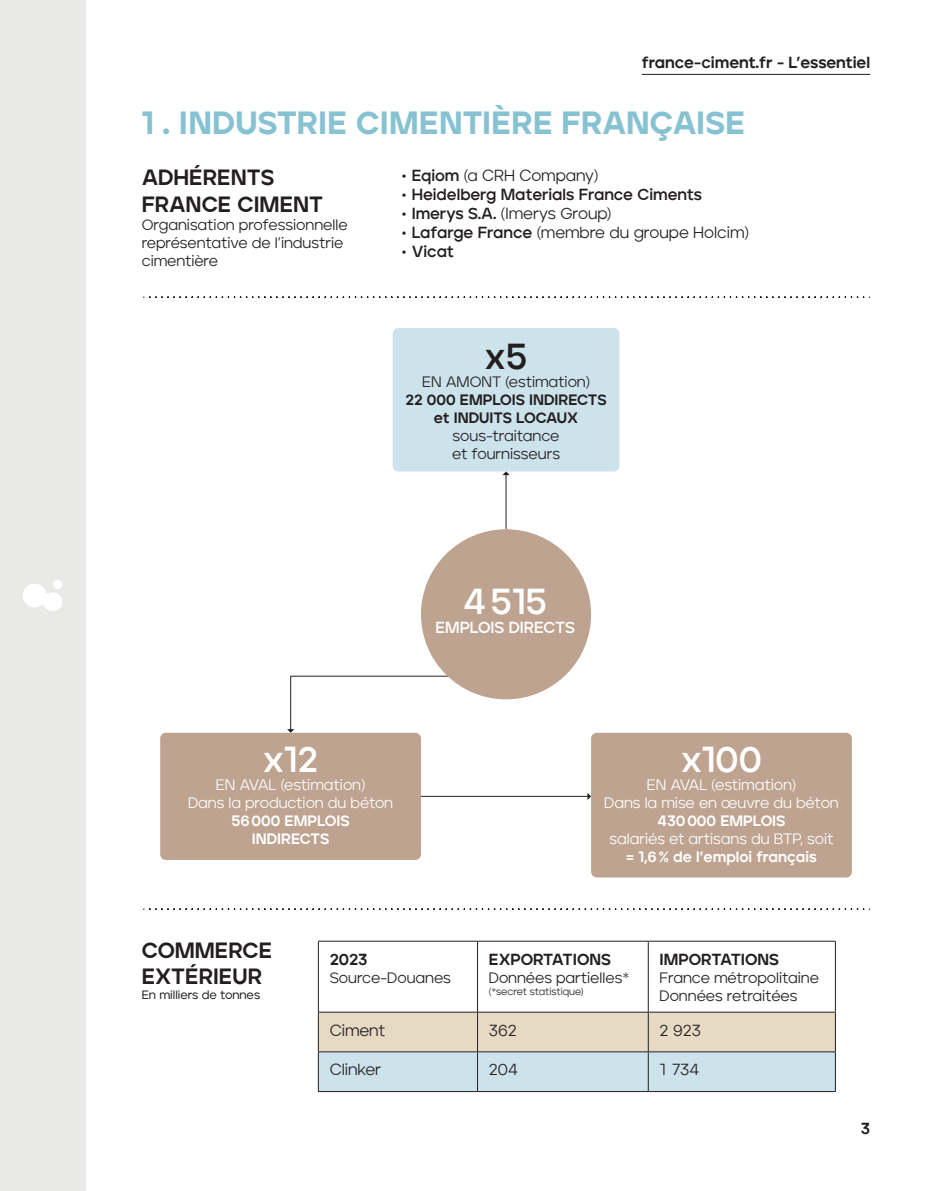
<style>
.page{position:relative;width:927px;height:1191px;background:#fff}
.page>*{position:absolute;margin:0;border:0;box-sizing:border-box;transform-origin:0 0}
.t1{font:700 36px "Jeko";color:#fff}
.t2{font:700 36px "Jeko";color:#231f20}
.t3{font:900 32px "Jeko";letter-spacing:.005em;color:#87c2d3}
.t4{font:800 22px/26.4px "Jeko";color:#231f20}
.t5{font:16px "Jeko";color:#231f20}
.t6{font:800 16px "Jeko";color:#231f20}
.t7{font:700 16px "Jeko";color:#231f20}
.t8{font:700 16px "Jeko";color:#fff}
.t9{font:15px/18px "Jeko";letter-spacing:-.005em;color:#231f20}
.t10{font:15px/18px "Jeko";color:#fff;text-align:center}
.t11{font:800 15px/18px "Jeko";color:#fff;text-align:center}
.t12{font:800 15px/18px "Jeko";color:#231f20;text-align:center}
.t13{font:500 12px "Jeko";color:#231f20}
.t14{font:10px "Jeko";color:#231f20}
.s1{font-weight:700}
</style>
<div class="page">
<hr style="left:642px;top:74px;width:228px;height:1px;background:#231f20">
<div style="left:0;top:0;width:85px;height:1191px;background:#e9e9e8"></div>
<div style="left:53px;top:579px;width:9px;height:10px;background:#fff;border-radius:50%"></div>
<svg style="left:23px;top:582px;width:39px;height:29px"></svg>
<div style="left:393px;top:328px;width:226px;height:143px;background:#cde3ec;border-radius:6px"></div>
<div style="left:160px;top:733px;width:261px;height:127px;background:#bda390;border-radius:6px"></div>
<div style="left:591px;top:733px;width:261px;height:144px;background:#bda390;border-radius:6px"></div>
<svg style="left:144px;top:908px;width:726px;height:2px"></svg>
<svg style="left:144px;top:296px;width:726px;height:2px"></svg>
<hr style="left:506px;top:475px;width:1px;height:54px;background:#231f20">
<svg style="left:502px;top:471px;width:8px;height:4px"></svg>
<svg style="left:319px;top:1012px;width:516px;height:79px;background:#d7dbd5"></svg>
<hr style="left:318px;top:941px;width:160px;height:1px;background:#231f20">
<hr style="left:318px;top:941px;width:1px;height:70px;background:#231f20">
<hr style="left:478px;top:941px;width:170px;height:1px;background:#231f20">
<hr style="left:477px;top:941px;width:1px;height:70px;background:#231f20">
<hr style="left:648px;top:941px;width:188px;height:1px;background:#231f20">
<hr style="left:648px;top:941px;width:1px;height:70px;background:#231f20">
<hr style="left:835px;top:941px;width:1px;height:70px;background:#231f20">
<hr style="left:318px;top:1011px;width:160px;height:1px;background:#231f20">
<hr style="left:318px;top:1012px;width:1px;height:39px;background:#231f20">
<hr style="left:478px;top:1011px;width:170px;height:1px;background:#231f20">
<hr style="left:477px;top:1012px;width:1px;height:39px;background:#231f20">
<hr style="left:648px;top:1011px;width:188px;height:1px;background:#231f20">
<hr style="left:648px;top:1012px;width:1px;height:39px;background:#231f20">
<hr style="left:835px;top:1012px;width:1px;height:39px;background:#231f20">
<hr style="left:318px;top:1051px;width:160px;height:1px;background:#231f20">
<hr style="left:318px;top:1052px;width:1px;height:39px;background:#231f20">
<hr style="left:478px;top:1051px;width:170px;height:1px;background:#231f20">
<hr style="left:477px;top:1052px;width:1px;height:39px;background:#231f20">
<hr style="left:648px;top:1051px;width:188px;height:1px;background:#231f20">
<hr style="left:648px;top:1052px;width:1px;height:39px;background:#231f20">
<hr style="left:835px;top:1052px;width:1px;height:39px;background:#231f20">
<hr style="left:318px;top:1091px;width:160px;height:1px;background:#231f20">
<hr style="left:478px;top:1091px;width:170px;height:1px;background:#231f20">
<hr style="left:648px;top:1091px;width:188px;height:1px;background:#231f20">
<svg style="left:287px;top:529px;width:304px;height:204px"></svg>
<div style="left:431px;top:586px;width:150px;height:73px;background:#bda390;border-radius:6px"></div>
<hr style="left:421px;top:796px;width:167px;height:1px;background:#231f20">
<svg style="left:587px;top:793px;width:4px;height:7px"></svg>
<p class="t6" style="left:642px;top:53px;width:230px">france-ciment.fr - L’essentiel</p>
<h2 class="t3" style="left:142px;top:103px;width:605px">1 . INDUSTRIE CIMENTIÈRE FRANÇAISE</h2>
<h3 class="t4" style="left:142px;top:164px;width:183px">ADHÉRENTS<br>FRANCE CIMENT</h3>
<p class="t9" style="left:142px;top:215px;width:207px">Organisation professionnelle représentative de l’industrie cimentière</p>
<p class="t5" style="left:401px;top:166px;width:199px"><span class="s1">• Eqiom</span> (a CRH Company)</p>
<p class="t7" style="left:401px;top:185px;width:303px">• Heidelberg Materials France Ciments</p>
<p class="t5" style="left:401px;top:204px;width:212px"><span class="s1">• Imerys S.A.</span> (Imerys Group)</p>
<p class="t5" style="left:401px;top:223px;width:350px"><span class="s1">• Lafarge France</span> (membre du groupe Holcim)</p>
<p class="t7" style="left:401px;top:242px;width:55px">• Vicat</p>
<h1 class="t2" style="left:485px;top:334px;width:44px">x5</h1>
<p class="t9" style="left:422px;top:373px;width:169px">EN AMONT (estimation)</p>
<p class="t12" style="left:405px;top:390px;width:203px">22 000 EMPLOIS INDIRECTS et INDUITS LOCAUX</p>
<p class="t9" style="left:452px;top:427px;width:110px">sous-traitance et fournisseurs</p>
<h1 class="t1" style="left:463px;top:580px;width:85px">4515</h1>
<p class="t8" style="left:435px;top:618px;width:141px">EMPLOIS DIRECTS</p>
<h1 class="t1" style="left:263px;top:737px;width:56px">x12</h1>
<p class="t10" style="left:188px;top:775px;width:207px">EN AVAL (estimation)<br>Dans la production du béton</p>
<p class="t11" style="left:231px;top:811px;width:120px">56000 EMPLOIS<br>INDIRECTS</p>
<h1 class="t1" style="left:681px;top:737px;width:82px">x100</h1>
<p class="t10" style="left:604px;top:775px;width:236px">EN AVAL (estimation)<br>Dans la mise en œuvre du béton</p>
<p class="t11" style="left:657px;top:811px;width:129px">430000 EMPLOIS</p>
<p class="t10" style="left:610px;top:829px;width:225px">salariés et artisans du BTP, soit</p>
<p class="t11" style="left:626px;top:847px;width:192px">= 1,6% de l’emploi français</p>
<h3 class="t4" style="left:142px;top:936px;width:132px">COMMERCE<br>EXTÉRIEUR</h3>
<p class="t13" style="left:142px;top:987px;width:120px">En milliers de tonnes</p>
<p class="t6" style="left:330px;top:949px;width:39px">2023</p>
<p class="t9" style="left:330px;top:968px;width:123px">Source-Douanes</p>
<p class="t6" style="left:489px;top:949px;width:124px">EXPORTATIONS</p>
<p class="t9" style="left:489px;top:968px;width:142px">Données partielles*</p>
<p class="t14" style="left:489px;top:985px;width:96px">(*secret statistique)</p>
<p class="t6" style="left:660px;top:949px;width:121px">IMPORTATIONS</p>
<p class="t9" style="left:660px;top:968px;width:161px">France métropolitaine<br>Données retraitées</p>
<p class="t5" style="left:330px;top:1020px;width:57px">Ciment</p>
<p class="t5" style="left:489px;top:1020px;width:29px">362</p>
<p class="t5" style="left:660px;top:1020px;width:43px">2 923</p>
<p class="t5" style="left:330px;top:1060px;width:53px">Clinker</p>
<p class="t5" style="left:489px;top:1060px;width:31px">204</p>
<p class="t5" style="left:660px;top:1060px;width:41px">1 734</p>
<p class="t6" style="left:861px;top:1119px;width:11px">3</p>
</div>
